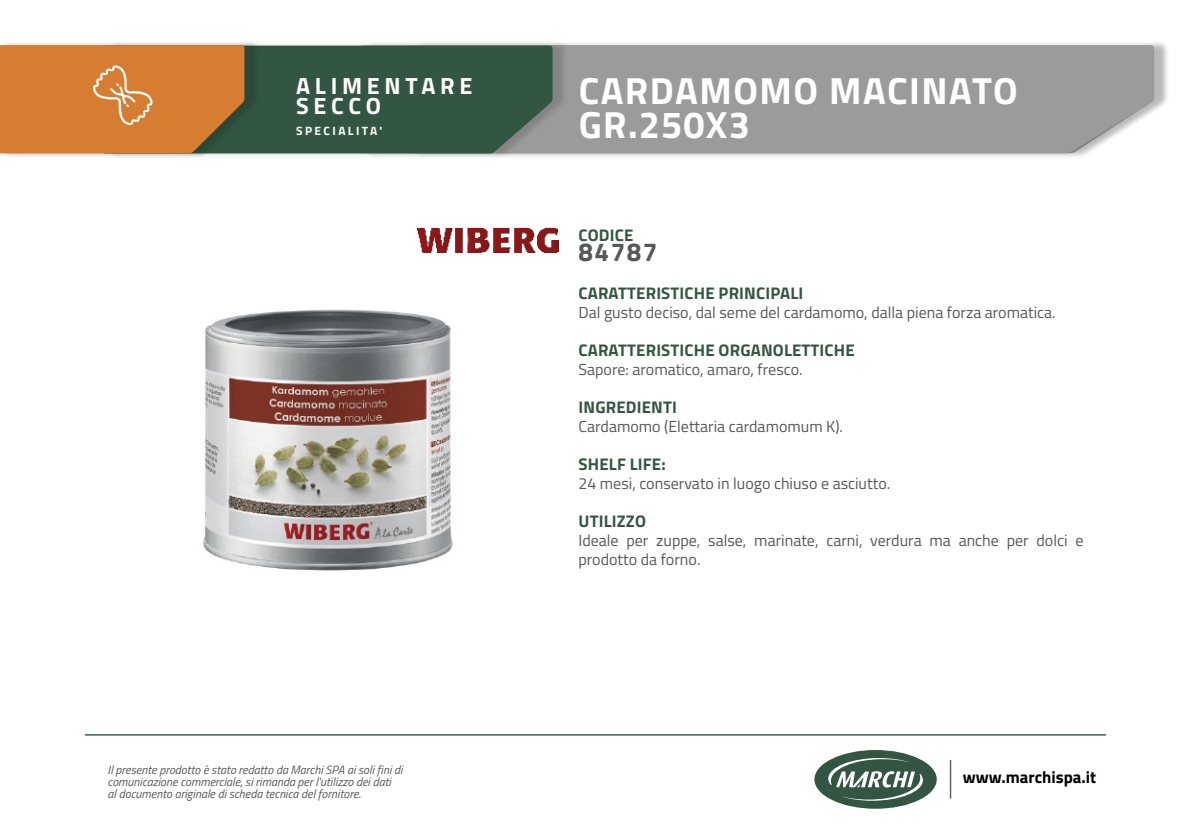
<style>
.page{position:relative;width:1191px;height:840px;background:#fff}
.page>*{position:absolute;margin:0;border:0;box-sizing:border-box;transform-origin:0 0}
.t1{font:700 37.8px/34.2px "Titillium Web";letter-spacing:.04em;color:#fff}
.t2{font:700 26px "Titillium Web";letter-spacing:.06em;color:#585857}
.t3{font:700 23.4px "Titillium Web";letter-spacing:.2em;color:#fff}
.t4{font:700 16.8px "Titillium Web";letter-spacing:.01em;color:#335643}
.t5{font:700 16.8px "Titillium Web";color:#000}
.t6{font:16px/19px "Titillium Web";color:#585857}
.t7{font:italic 12px/12px "Titillium Web";color:#585857}
.t8{font:700 12px "Titillium Web";letter-spacing:.2em;color:#fff}
</style>
<div class="page">
<div style="left:365px;top:40px;width:804px;height:119px;background:#000;opacity:.15"></div>
<div style="left:568px;top:45px;width:586px;height:108px;background:#9c9b9b"></div>
<div style="left:107px;top:40px;width:461px;height:119px;background:#000;opacity:.15"></div>
<div style="left:260px;top:46px;width:292px;height:107px;background:#335643"></div>
<div style="left:0;top:40px;width:260px;height:119px;background:#000;opacity:.15"></div>
<svg style="left:0;top:45px;width:244px;height:108px;background:#ce7d36"></svg>
<img style="left:203px;top:309px;width:250px;height:262px">
<img style="left:417px;top:227px;width:141px;height:26px">
<hr style="left:949px;top:759px;width:2px;height:39px;background:#585857">
<div style="left:814px;top:749px;width:122px;height:59px;background:#335643;border-radius:50%"></div>
<svg style="left:828px;top:757px;width:95px;height:43px"></svg>
<hr style="left:85px;top:733px;width:1021px;height:2px;background:#335643">
<p class="t3" style="left:296px;top:68px;width:178px">ALIMENTARE</p>
<p class="t3" style="left:296px;top:88px;width:86px">SECCO</p>
<p class="t8" style="left:296px;top:121px;width:88px">SPECIALITA'</p>
<p class="t7" style="left:108px;top:762px;width:296px">Il presente prodotto è stato redatto da Marchi SPA ai soli fini di comunicazione commerciale, si rimanda per l'utilizzo dei dati<br>al documento originale di scheda tecnica del fornitore.</p>
<p class="t1" style="left:578px;top:71px;width:441px">CARDAMOMO MACINATO<br>GR.250X3</p>
<p class="t1" style="left:606px;top:71px;width:449px;text-indent:-24px">LE CAMEMBERT LO G LIFE .1</p>
<p class="t1" style="left:693px;top:106px;width:68px">X24</p>
<p class="t4" style="left:578px;top:222px;width:56px">CODICE</p>
<p class="t2" style="left:578px;top:232px;width:81px">84787</p>
<p class="t4" style="left:578px;top:280px;width:226px">CARATTERISTICHE PRINCIPALI</p>
<p class="t6" style="left:578px;top:302px;width:479px">Dal gusto deciso, dal seme del cardamomo, dalla piena forza aromatica.</p>
<p class="t4" style="left:578px;top:337px;width:278px">CARATTERISTICHE ORGANOLETTICHE</p>
<p class="t6" style="left:578px;top:359px;width:226px">Sapore: aromatico, amaro, fresco.</p>
<p class="t4" style="left:578px;top:394px;width:100px">INGREDIENTI</p>
<p class="t6" style="left:578px;top:416px;width:266px">Cardamomo (Elettaria cardamomum K).</p>
<p class="t4" style="left:578px;top:451px;width:89px">SHELF LIFE:</p>
<p class="t6" style="left:578px;top:473px;width:313px">24 mesi, conservato in luogo chiuso e asciutto.</p>
<p class="t4" style="left:578px;top:508px;width:69px">UTILIZZO</p>
<p class="t6" style="left:578px;top:530px;width:506px">Ideale per zuppe, salse, marinate, carni, verdura ma anche per dolci e prodotto da forno.</p>
<p class="t5" style="left:963px;top:764px;width:135px">www.marchispa.it</p>
</div>
